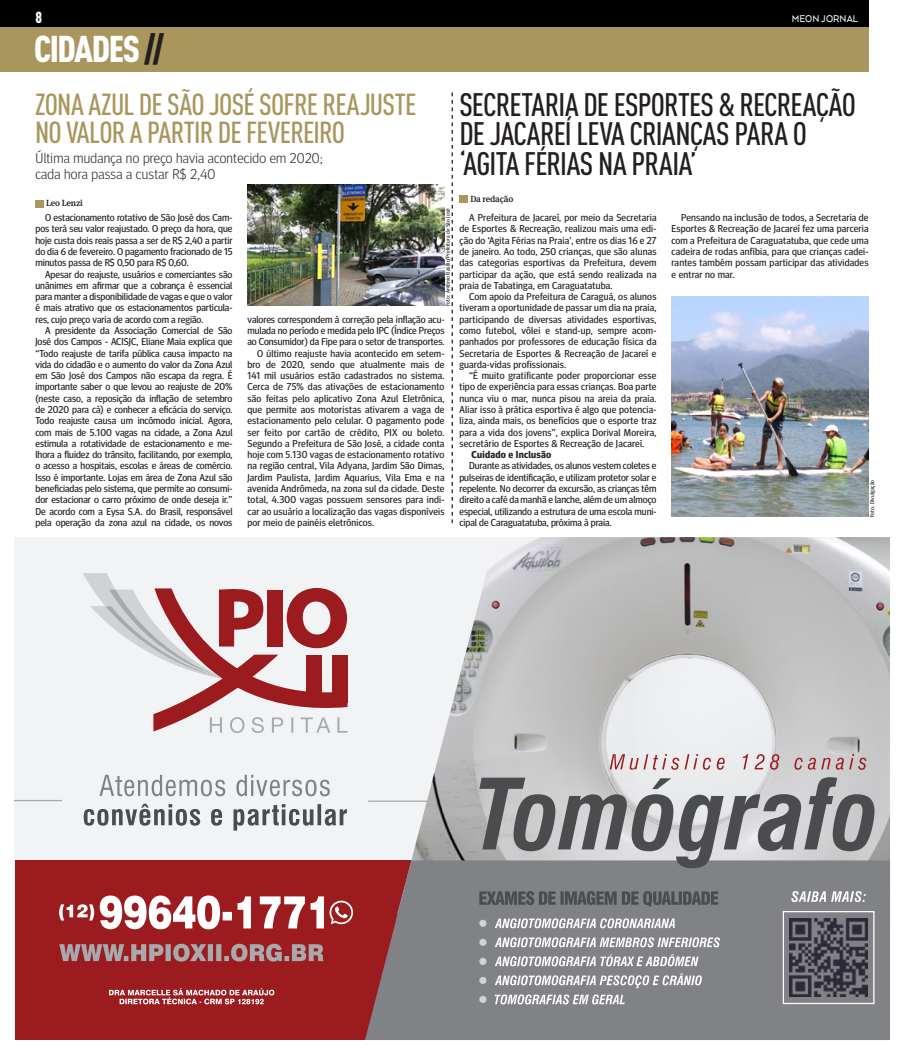
<style>
.page{position:relative;width:904px;height:1053px;background:#fff}
.page>*{position:absolute;margin:0;border:0;box-sizing:border-box;transform-origin:0 0}
.t1{font:36.75px "DIN Cond Black Alternate";letter-spacing:-.04em;color:#fff}
.t2{font:32.12px/29.1px "DIN Cond Medium Alternate";letter-spacing:-.025em;color:#231f20}
.t3{font:30px/28.8px "DIN Cond Medium Alternate";letter-spacing:-.025em;color:#a9965c}
.t4{font:15.75px "DIN Cond Black Alternate";color:#fff}
.t5{font:300 14.12px/16.9px "Meta Headline OT";letter-spacing:.02em;color:#231f20}
.t6{font:500 11.25px "Arquitecta";letter-spacing:.01em;color:#fff;scale:.89 1}
.t7{font:10px/11.2px "Meta Headline OT";letter-spacing:.005em;color:#231f20;text-align:justify}
.t8{font:700 10px "Meta Headline OT";letter-spacing:.02em;color:#231f20}
.t9{font:500 8.88px "Meta Serif OT";letter-spacing:-.02em;color:#231f20}
.t10{font:5.62px "Meta Headline OT";letter-spacing:.02em;color:#231f20}
.s1{color:#231f20}
</style>
<div class="page">
<div style="left:0;top:4px;width:868px;height:67px;background:#a9965c"></div>
<div style="left:35px;top:200px;width:9px;height:7px;background:#a9965c"></div>
<div style="left:459px;top:195px;width:9px;height:8px;background:#a9965c"></div>
<svg style="left:451px;top:92px;width:2px;height:431px"></svg>
<img style="left:247px;top:184px;width:197px;height:122px">
<img style="left:671px;top:297px;width:197px;height:220px">
<div style="left:15px;top:537px;width:875px;height:502px;background:#f2f3f4"></div>
<div style="left:15px;top:860px;width:400px;height:179px;background:#9b1b1e"></div>
<svg style="left:109px;top:988px;width:165px;height:16px"></svg>
<svg style="left:59px;top:943px;width:264px;height:18px"></svg>
<svg style="left:59px;top:904px;width:35px;height:16px"></svg>
<svg style="left:100px;top:895px;width:253px;height:34px"></svg>
<svg style="left:83px;top:573px;width:264px;height:160px"></svg>
<svg style="left:84px;top:803px;width:263px;height:27px"></svg>
<svg style="left:99px;top:774px;width:231px;height:22px"></svg>
<hr style="left:15px;top:799px;width:47px;height:2px;background:#a8a9ad">
<hr style="left:368px;top:800px;width:122px;height:1px;background:#a8a9ad">
<img style="left:394px;top:537px;width:496px;height:323px">
<svg style="left:365px;top:860px;width:525px;height:179px;background:#817b7e"></svg>
<img style="left:789px;top:918px;width:78px;height:78px">
<div style="left:782px;top:910px;width:92px;height:94px;border:1px solid #fff"></div>
<svg style="left:791px;top:891px;width:74px;height:11px"></svg>
<svg style="left:479px;top:891px;width:239px;height:15px;background:#616365"></svg>
<svg style="left:494px;top:973px;width:208px;height:15px"></svg>
<svg style="left:494px;top:954px;width:204px;height:12px"></svg>
<svg style="left:494px;top:937px;width:226px;height:10px"></svg>
<svg style="left:494px;top:918px;width:180px;height:10px"></svg>
<div style="left:479px;top:919px;width:7px;height:7px;background:#d1d2d4;border-radius:50%"></div>
<div style="left:479px;top:938px;width:7px;height:7px;background:#d1d2d4;border-radius:50%"></div>
<div style="left:479px;top:957px;width:7px;height:7px;background:#d1d2d4;border-radius:50%"></div>
<div style="left:479px;top:976px;width:7px;height:7px;background:#d1d2d4;border-radius:50%"></div>
<div style="left:479px;top:995px;width:7px;height:7px;background:#d1d2d4;border-radius:50%"></div>
<svg style="left:479px;top:777px;width:395px;height:91px;background:#9c9d9e"></svg>
<svg style="left:609px;top:754px;width:257px;height:15px"></svg>
<svg style="left:494px;top:994px;width:130px;height:10px"></svg>
<div style="left:0;top:0;width:868px;height:27px;background:#000"></div>
<h3 class="t4" style="left:35px;top:8px;width:8px">8</h3>
<p class="t6" style="left:792px;top:12px;width:76px">MEON JORNAL</p>
<p class="t1" style="left:34px;top:26px;width:132px">CIDADES <span class="s1">//</span></p>
<p class="t3" style="left:35px;top:89px;width:383px">ZONA AZUL DE SÃO JOSÉ SOFRE REAJUSTE<br>NO VALOR A PARTIR DE FEVEREIRO</p>
<p class="t5" style="left:35px;top:149px;width:289px">Última mudança no preço havia acontecido em 2020; cada hora passa a custar R$ 2,40</p>
<p class="t2" style="left:459px;top:90px;width:398px">SECRETARIA DE ESPORTES &amp; RECREAÇÃO<br>DE JACAREÍ LEVA CRIANÇAS PARA O ‘AGITA FÉRIAS NA PRAIA’</p>
<p class="t7" style="left:671px;top:212px;width:198px;text-indent:10px">Pensando na inclusão de todos, a Secretaria de Esportes &amp; Recreação de Jacareí fez uma parceria com a Prefeitura de Caraguatatuba, que cede uma cadeira de rodas anfíbia, para que crianças cadei&shy;rantes também possam participar das atividades e entrar no mar.</p>
<p class="t9" style="left:46px;top:198px;width:38px">Leo Lenzi</p>
<p class="t9" style="left:470px;top:193px;width:44px">Da redação</p>
<p class="t10" style="left:444px;top:306px;width:99px;rotate:-90deg">Foto: Antônio Basílio/Prefeitura de São José</p>
<p class="t7" style="left:459px;top:212px;width:198px;text-indent:10px">A Prefeitura de Jacareí, por meio da Secretaria de Esportes &amp; Recreação, realizou mais uma edi&shy;ção do ‘Agita Férias na Praia’, entre os dias 16 e 27 de janeiro. Ao todo, 250 crianças, que são alunas das categorias esportivas da Prefeitura, devem participar da ação, que está sendo realizada na praia de Tabatinga, em Caraguatatuba.</p>
<p class="t7" style="left:459px;top:291px;width:198px;text-indent:10px">Com apoio da Prefeitura de Caraguá, os alunos tiveram a oportunidade de passar um dia na praia, participando de diversas atividades esportivas, como futebol, vôlei e stand-up, sempre acom&shy;panhados por professores de educação física da Secretaria de Esportes &amp; Recreação de Jacareí e guarda-vidas profissionais.</p>
<p class="t7" style="left:459px;top:370px;width:198px;text-indent:10px">“É muito gratificante poder proporcionar esse tipo de experiência para essas crianças. Boa parte nunca viu o mar, nunca pisou na areia da praia.<br>Aliar isso à prática esportiva é algo que potencia&shy;liza, ainda mais, os benefícios que o esporte traz para a vida dos jovens”, explica Dorival Moreira, secretário de Esportes &amp; Recreação de Jacareí.</p>
<p class="t8" style="left:471px;top:448px;width:81px">Cuidado e Inclusão</p>
<p class="t7" style="left:459px;top:460px;width:198px;text-indent:10px">Durante as atividades, os alunos vestem coletes e pulseiras de identificação, e utilizam protetor solar e repelente. No decorrer da excursão, as crianças têm direito a café da manhã e lanche, além de um almoço especial, utilizando a estrutura de uma escola muni&shy;cipal de Caraguatatuba, próxima à praia.</p>
<p class="t7" style="left:35px;top:212px;width:198px;text-indent:10px">O estacionamento rotativo de São José dos Cam&shy;pos terá seu valor reajustado. O preço da hora, que hoje custa dois reais passa a ser de R$ 2,40 a partir do dia 6 de fevereiro. O pagamento fracionado de 15 minutos passa de R$ 0,50 para R$ 0,60.</p>
<p class="t7" style="left:35px;top:268px;width:198px;text-indent:10px">Apesar do reajuste, usuários e comerciantes são unânimes em afirmar que a cobrança é essencial para manter a disponibilidade de vagas e que o valor é mais atrativo que os estacionamentos particula&shy;res, cujo preço varia de acordo com a região.</p>
<p class="t7" style="left:35px;top:325px;width:198px;text-indent:10px">A presidente da Associação Comercial de São José dos Campos - ACISJC, Eliane Maia explica que “Todo reajuste de tarifa pública causa impacto na vida do cidadão e o aumento do valor da Zona Azul em São José dos Campos não escapa da regra. É importante saber o que levou ao reajuste de 20% (neste caso, a reposição da inflação de setembro de 2020 para cá) e conhecer a eficácia do serviço.<br>Todo reajuste causa um incômodo inicial. Agora, com mais de 5.100 vagas na cidade, a Zona Azul estimula a rotatividade de estacionamento e me&shy;lhora a fluidez do trânsito, facilitando, por exemplo, o acesso a hospitais, escolas e áreas de comércio.<br>Isso é importante. Lojas em área de Zona Azul são beneficiadas pelo sistema, que permite ao consumi&shy;dor estacionar o carro próximo de onde deseja ir.” De acordo com a Eysa S.A. do Brasil, responsável pela operação da zona azul na cidade, os novos</p>
<p class="t7" style="left:247px;top:313px;width:198px">valores correspondem à correção pela inflação acu&shy;mulada no período e medida pelo IPC (Índice Preços ao Consumidor) da Fipe para o setor de transportes.</p>
<p class="t7" style="left:247px;top:347px;width:198px;text-indent:10px">O último reajuste havia acontecido em setem&shy;bro de 2020, sendo que atualmente mais de 141 mil usuários estão cadastrados no sistema.<br>Cerca de 75% das ativações de estacionamento são feitas pelo aplicativo Zona Azul Eletrônica, que permite aos motoristas ativarem a vaga de estacionamento pelo celular. O pagamento pode ser feito por cartão de crédito, PIX ou boleto.<br>Segundo a Prefeitura de São José, a cidade conta hoje com 5.130 vagas de estacionamento rotativo na região central, Vila Adyana, Jardim São Dimas, Jardim Paulista, Jardim Aquarius, Vila Ema e na avenida Andrômeda, na zona sul da cidade. Deste total, 4.300 vagas possuem sensores para indi&shy;car ao usuário a localização das vagas disponíveis por meio de painéis eletrônicos.</p>
<p class="t10" style="left:868px;top:517px;width:39px;rotate:-90deg">Foto: Divulgação</p>
</div>
